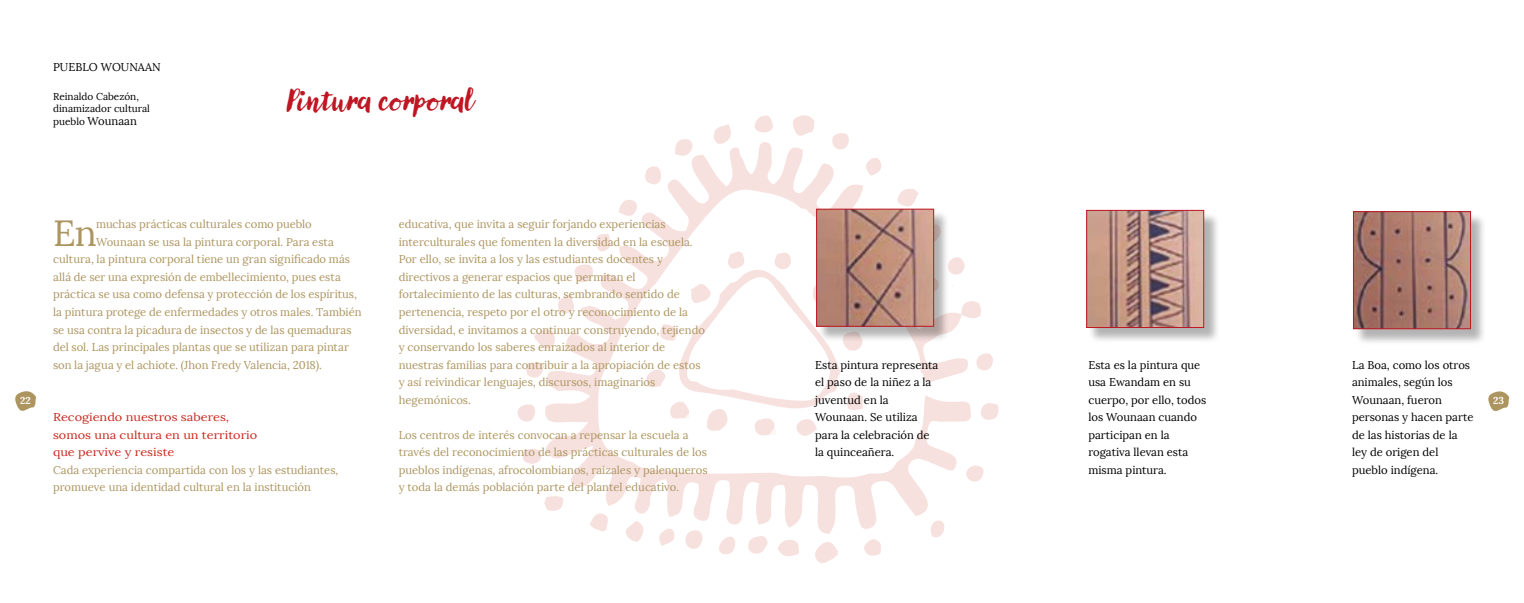
<style>
.page{position:relative;width:1524px;height:603px;background:#fff}
.page>*{position:absolute;margin:0;border:0;box-sizing:border-box;transform-origin:0 0}
.t1{font:36.25px "Lora";color:#ad9560}
.t2{font:30px "Lullabies";letter-spacing:.005em;color:#be1622}
.t3{font:11.25px/17.5px "Lora";color:#ad9560}
.t4{font:11.25px/17.5px "Lora";color:#000}
.t5{font:11.25px/17.5px "Lora";color:#ca2a20;scale:1.13 1}
.t6{font:10px/12px "Lora";color:#000}
.t7{font:700 10px "Lora";color:#fff}
.s1{font-size:10px}
</style>
<div class="page">
<svg style="left:517px;top:115px;width:482px;height:448px"></svg>
<svg style="left:1488px;top:391px;width:21px;height:20px"></svg>
<svg style="left:15px;top:391px;width:21px;height:20px"></svg>
<div style="left:1088px;top:212px;width:131px;height:131px;background:#000;opacity:.3"></div>
<img style="left:1088px;top:212px;width:114px;height:113px">
<div style="left:1086px;top:210px;width:118px;height:117px;border:1px solid #be1622"></div>
<div style="left:818px;top:211px;width:131px;height:131px;background:#000;opacity:.3"></div>
<img style="left:818px;top:211px;width:114px;height:113px">
<div style="left:816px;top:209px;width:118px;height:117px;border:1px solid #be1622"></div>
<div style="left:1355px;top:213px;width:131px;height:131px;background:#000;opacity:.3"></div>
<img style="left:1355px;top:213px;width:113px;height:114px">
<div style="left:1353px;top:211px;width:117px;height:118px;border:1px solid #be1622"></div>
<p class="t4" style="left:53px;top:58px;width:109px">PUEBLO WOUNAAN</p>
<p class="t6" style="left:53px;top:90px;width:98px">Reinaldo Cabezón, dinamizador cultural</p>
<p class="t4" style="left:53px;top:113px;width:85px"><span class="s1">pueblo</span> Wounaan</p>
<h2 class="t2" style="left:288px;top:80px;width:188px">Pintura corporal</h2>
<h1 class="t1" style="left:53px;top:211px;width:45px">En</h1>
<p class="t3" style="left:96px;top:215px;width:217px">muchas prácticas culturales como pueblo</p>
<p class="t3" style="left:399px;top:215px;width:308px">educativa, que invita a seguir forjando experiencias interculturales que fomenten la diversidad en la escuela.<br>Por ello, se invita a los y las estudiantes docentes y directivos a generar espacios que permitan el fortalecimiento de las culturas, sembrando sentido de pertenencia, respeto por el otro y reconocimiento de la diversidad, e invitamos a continuar construyendo, tejiendo y conservando los saberes enraizados al interior de nuestras familias para contribuir a la apropiación de estos y así reivindicar lenguajes, discursos, imaginarios hegemónicos.</p>
<p class="t3" style="left:399px;top:426px;width:310px">Los centros de interés convocan a repensar la escuela a través del reconocimiento de las prácticas culturales de los pueblos indígenas, afrocolombianos, raizales y palenqueros y toda la demás población parte del plantel educativo.</p>
<p class="t3" style="left:96px;top:233px;width:239px">Wounaan se usa la pintura corporal. Para esta</p>
<p class="t3" style="left:53px;top:250px;width:299px">cultura, la pintura corporal tiene un gran significado más</p>
<p class="t3" style="left:53px;top:268px;width:289px">allá de ser una expresión de embellecimiento, pues esta</p>
<p class="t3" style="left:53px;top:286px;width:305px">práctica se usa como defensa y protección de los espíritus,</p>
<p class="t3" style="left:53px;top:303px;width:310px">la pintura protege de enfermedades y otros males. También</p>
<p class="t3" style="left:53px;top:321px;width:300px">se usa contra la picadura de insectos y de las quemaduras</p>
<p class="t3" style="left:53px;top:338px;width:297px">del sol. Las principales plantas que se utilizan para pintar</p>
<p class="t3" style="left:53px;top:356px;width:270px">son la jagua y el achiote. (Jhon Fredy Valencia, 2018).</p>
<p class="t4" style="left:1088px;top:355px;width:119px">Esta es la pintura que usa Ewandam en su cuerpo, por ello, todos los Wounaan cuando participan en la rogativa llevan esta misma pintura.</p>
<p class="t4" style="left:815px;top:356px;width:125px">Esta pintura representa el paso de la niñez a la juventud en la<br>Wounaan. Se utiliza para la celebración de la quinceañera.</p>
<p class="t4" style="left:1352px;top:356px;width:123px">La Boa, como los otros animales, según los<br>Wounaan, fueron personas y hacen parte de las historias de la ley de origen del pueblo indígena.</p>
<p class="t7" style="left:20px;top:393px;width:12px">22</p>
<p class="t7" style="left:1493px;top:393px;width:12px">23</p>
<p class="t5" style="left:53px;top:408px;width:182px">Recogiendo nuestros saberes, somos una cultura en un territorio que pervive y resiste</p>
<p class="t3" style="left:53px;top:460px;width:287px">Cada experiencia compartida con los y las estudiantes, promueve una identidad cultural en la institución</p>
</div>
